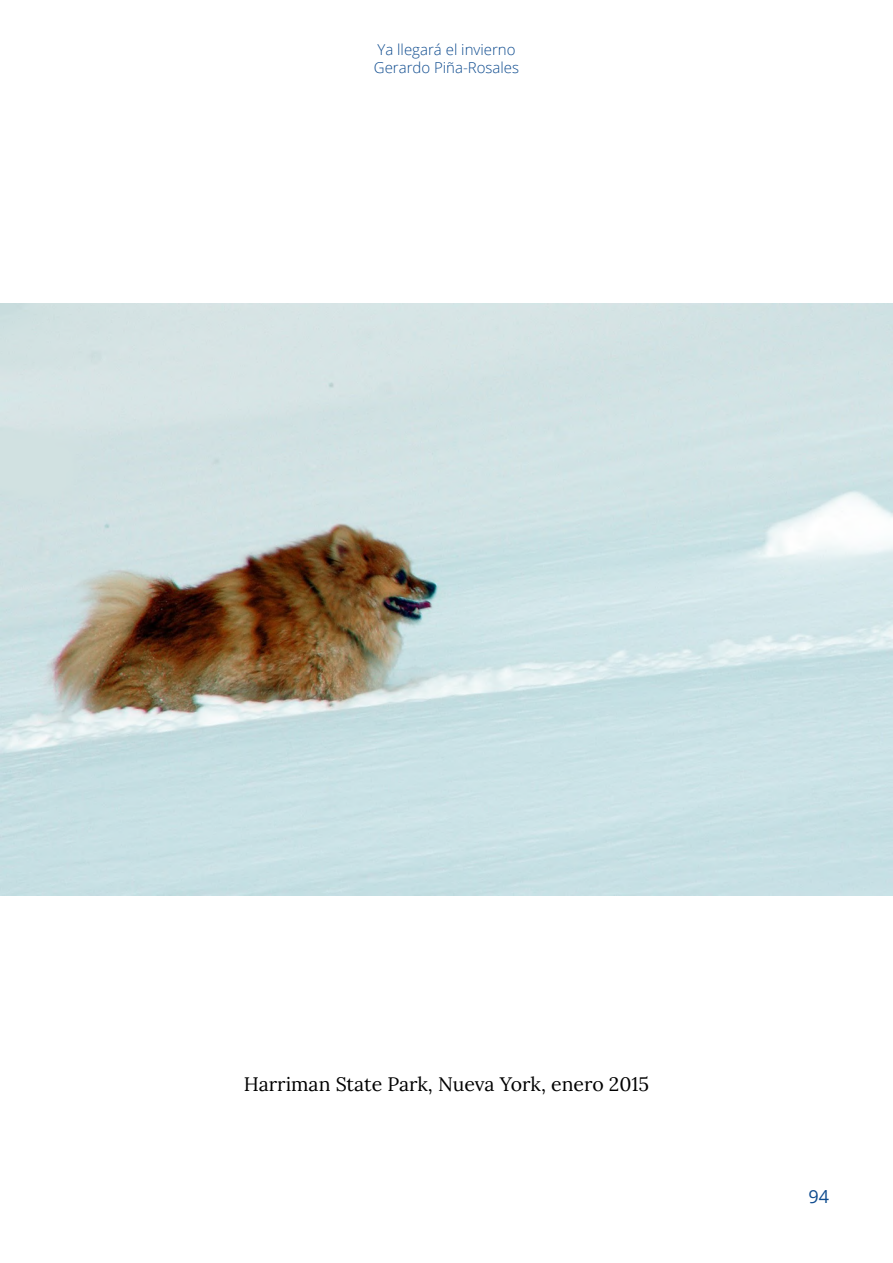
<style>
.page{position:relative;width:893px;height:1263px;background:#fff}
.page>*{position:absolute;margin:0;border:0;box-sizing:border-box;transform-origin:0 0}
.t1{font:19.5px "Lora";color:#000}
.t2{font:18px "Open Sans";color:#0f4c8f}
.t3{font:300 15px/18px "Open Sans";color:#0f4c8f}
</style>
<div class="page">
<img style="left:0;top:304px;width:893px;height:592px">
<p class="t3" style="left:374px;top:40px;width:147px">Ya llegará el invierno<br>Gerardo Piña-Rosales</p>
<h1 class="t1" style="left:244px;top:1069px;width:407px">Harriman State Park, Nueva York, enero 2015</h1>
<p class="t2" style="left:809px;top:1184px;width:22px">94</p>
</div>
